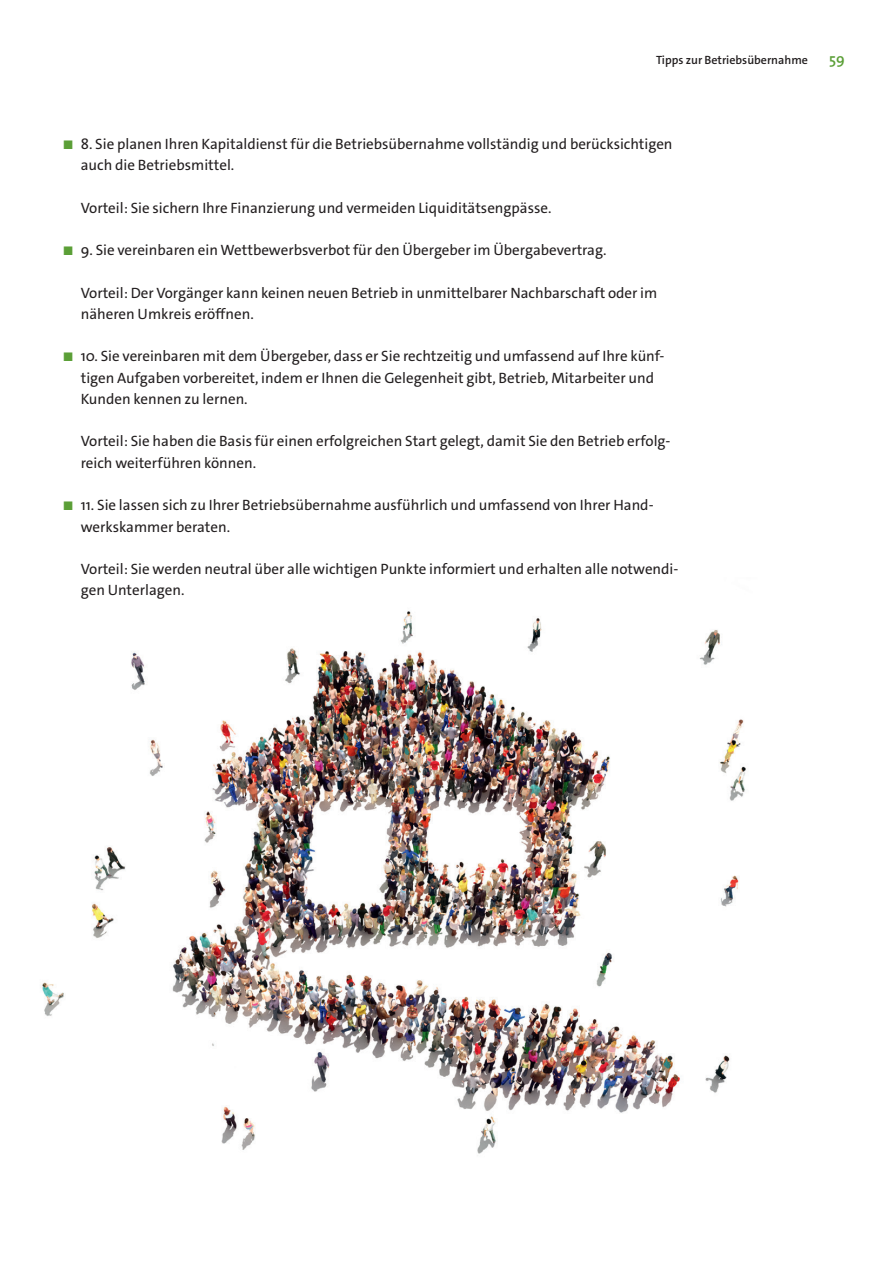
<style>
.page{position:relative;width:893px;height:1263px;background:#fff}
.page>*{position:absolute;margin:0;border:0;box-sizing:border-box;transform-origin:0 0}
.t1{font:15px/21.3px "The Sans C4 s";color:#231f20}
.t2{font:600 15px "The Sans C4 s";color:#5b9f37}
.t3{font:600 12px "The Sans C4 s";color:#231f20}
.s1{font-size:12.6px;color:#5b9f37}
</style>
<div class="page">
<img style="left:42px;top:611px;width:704px;height:543px">
<p class="t3" style="left:656px;top:52px;width:153px">Tipps zur Betriebsübernahme</p>
<p class="t2" style="left:829px;top:49px;width:17px">59</p>
<p class="t1" style="left:81px;top:133px;width:593px;text-indent:-17px"><span class="s1">■</span> 8. Sie planen Ihren Kapitaldienst für die Betriebsübernahme vollständig und berücksichtigen auch die Betriebsmittel.</p>
<p class="t1" style="left:81px;top:197px;width:472px">Vorteil: Sie sichern Ihre Finanzierung und vermeiden Liquiditätsengpässe.</p>
<p class="t1" style="left:64px;top:240px;width:544px"><span class="s1">■</span> 9. Sie vereinbaren ein Wettbewerbsverbot für den Übergeber im Übergabevertrag.</p>
<p class="t1" style="left:81px;top:282px;width:578px">Vorteil: Der Vorgänger kann keinen neuen Betrieb in unmittelbarer Nachbarschaft oder im näheren Umkreis eröffnen.</p>
<p class="t1" style="left:81px;top:346px;width:585px;text-indent:-17px"><span class="s1">■</span> 10. Sie vereinbaren mit dem Übergeber, dass er Sie rechtzeitig und umfassend auf Ihre künf&shy;tigen Aufgaben vorbereitet, indem er Ihnen die Gelegenheit gibt, Betrieb, Mitarbeiter und<br>Kunden kennen zu lernen.</p>
<p class="t1" style="left:81px;top:431px;width:591px">Vorteil: Sie haben die Basis für einen erfolgreichen Start gelegt, damit Sie den Betrieb erfolg&shy;reich weiterführen können.</p>
<p class="t1" style="left:81px;top:495px;width:574px;text-indent:-17px"><span class="s1">■</span> 11. Sie lassen sich zu Ihrer Betriebsübernahme ausführlich und umfassend von Ihrer Hand&shy;werkskammer beraten.</p>
<p class="t1" style="left:81px;top:558px;width:599px">Vorteil: Sie werden neutral über alle wichtigen Punkte informiert und erhalten alle notwendi&shy;gen Unterlagen.</p>
</div>
